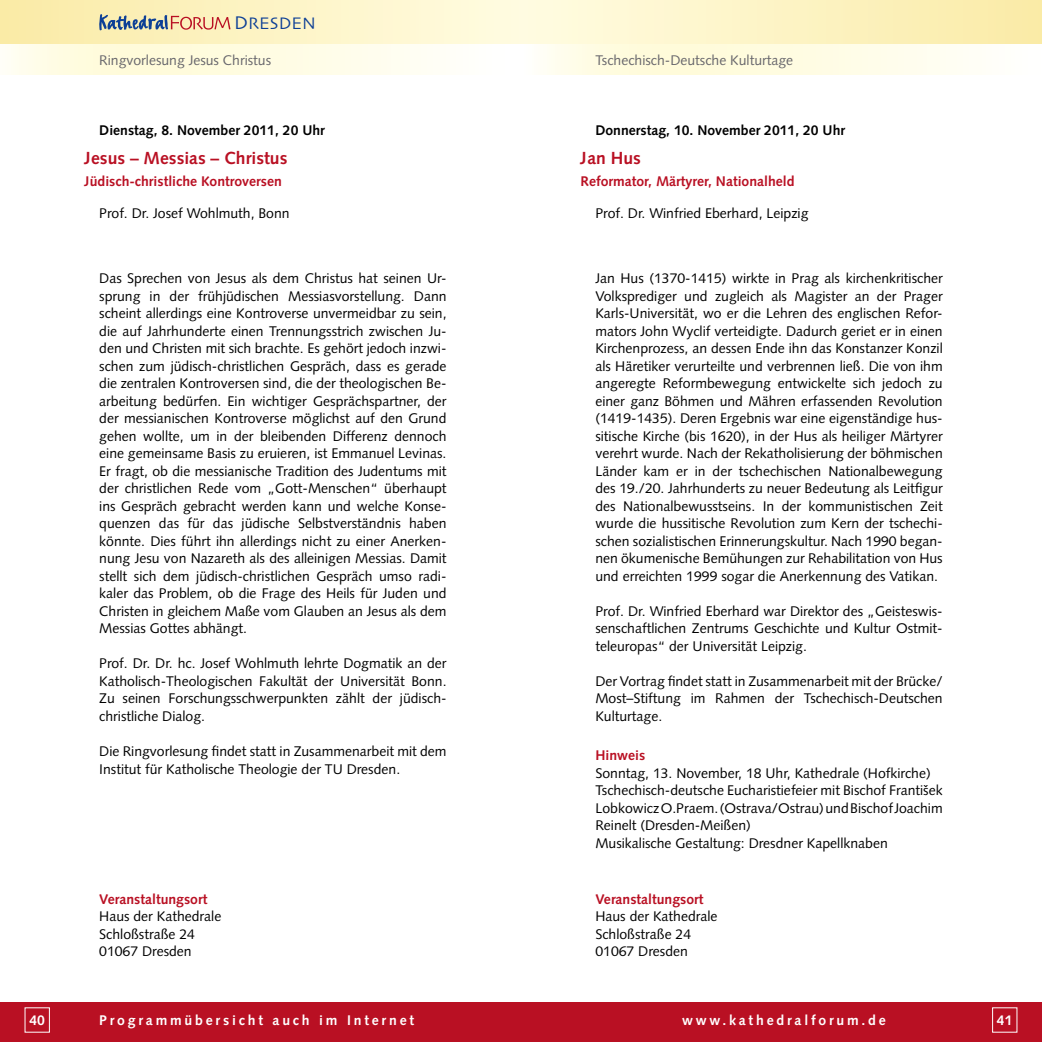
<style>
.page{position:relative;width:1042px;height:1042px;background:#fff}
.page>*{position:absolute;margin:0;border:0;box-sizing:border-box;transform-origin:0 0}
.t1{font:700 17.5px "Syntax";color:#b91023}
.t2{font:17.5px "Skia";color:#0e4096}
.t3{font:14px/17.5px "Syntax";color:#000;text-align:justify}
.t4{font:700 14px "Syntax";color:#b91023}
.t5{font:700 14px "Syntax";color:#000}
.t6{font:700 14px "Syntax";letter-spacing:.2em;color:#fff}
.t7{font:14px "Syntax";color:#68676c}
.s1{font-size:19.25px}
</style>
<div class="page">
<div style="left:521px;top:1002px;width:521px;height:40px;background:#b91023"></div>
<div style="left:0;top:1002px;width:521px;height:40px;background:#b91023"></div>
<div style="left:0;top:0;width:521px;height:45px;background:linear-gradient(to right,#faeba6,#fffce2)"></div>
<div style="left:521px;top:0;width:521px;height:45px;background:linear-gradient(to right,#fffce2,#faeba7)"></div>
<svg style="left:11px;top:45px;width:416px;height:29px;background:#fffce3"></svg>
<svg style="left:99px;top:14px;width:131px;height:17px;background:#c3b4a2"></svg>
<svg style="left:547px;top:45px;width:416px;height:29px;background:#fffce3"></svg>
<p class="t2" style="left:234px;top:13px;width:83px"><span class="s1">D</span>RESDEN</p>
<p class="t7" style="left:99px;top:52px;width:173px">Ringvorlesung Jesus Christus</p>
<p class="t5" style="left:99px;top:122px;width:227px">Dienstag, 8. November 2011, 20 Uhr</p>
<p class="t1" style="left:84px;top:148px;width:205px">Jesus – Messias – Christus</p>
<p class="t4" style="left:84px;top:173px;width:199px">Jüdisch-christliche Kontroversen</p>
<p class="t3" style="left:99px;top:204px;width:192px">Prof. Dr. Josef Wohlmuth, Bonn</p>
<p class="t3" style="left:99px;top:270px;width:349px">Das Sprechen von Jesus als dem Christus hat seinen Ur&shy;sprung in der frühjüdischen Messiasvorstellung. Dann scheint allerdings eine Kontroverse unvermeidbar zu sein, die auf Jahrhunderte einen Trennungsstrich zwischen Ju&shy;den und Christen mit sich brachte. Es gehört jedoch inzwi&shy;schen zum jüdisch-christlichen Gespräch, dass es gerade die zentralen Kontroversen sind, die der theologischen Be&shy;arbeitung bedürfen. Ein wichtiger Gesprächspartner, der der messianischen Kontroverse möglichst auf den Grund gehen wollte, um in der bleibenden Differenz dennoch eine gemeinsame Basis zu eruieren, ist Emmanuel Levinas.<br>Er fragt, ob die messianische Tradition des Judentums mit der christlichen Rede vom „Gott-Menschen“ überhaupt ins Gespräch gebracht werden kann und welche Konse&shy;quenzen das für das jüdische Selbstverständnis haben könnte. Dies führt ihn allerdings nicht zu einer Anerken&shy;nung Jesu von Nazareth als des alleinigen Messias. Damit stellt sich dem jüdisch-christlichen Gespräch umso radi&shy;kaler das Problem, ob die Frage des Heils für Juden und Christen in gleichem Maße vom Glauben an Jesus als dem Messias Gottes abhängt.</p>
<p class="t3" style="left:99px;top:655px;width:349px">Prof. Dr. Dr. hc. Josef Wohlmuth lehrte Dogmatik an der Katholisch-Theologischen Fakultät der Universität Bonn.<br>Zu seinen Forschungsschwerpunkten zählt der jüdisch&shy;christliche Dialog.</p>
<p class="t3" style="left:99px;top:742px;width:349px">Die Ringvorlesung findet statt in Zusammenarbeit mit dem<br>Institut für Katholische Theologie der TU Dresden.</p>
<p class="t4" style="left:99px;top:891px;width:110px">Veranstaltungsort</p>
<p class="t3" style="left:99px;top:907px;width:124px;text-align:left">Haus der Kathedrale<br>Schloßstraße 24<br>01067 Dresden</p>
<p class="t7" style="left:595px;top:52px;width:199px">Tschechisch-Deutsche Kulturtage</p>
<p class="t5" style="left:595px;top:122px;width:251px">Donnerstag, 10. November 2011, 20 Uhr</p>
<p class="t1" style="left:580px;top:148px;width:62px">Jan Hus</p>
<p class="t4" style="left:580px;top:173px;width:215px">Reformator, Märtyrer, Nationalheld</p>
<p class="t3" style="left:595px;top:204px;width:215px">Prof. Dr. Winfried Eberhard, Leipzig</p>
<p class="t3" style="left:595px;top:270px;width:349px">Jan Hus (1370-1415) wirkte in Prag als kirchenkritischer Volksprediger und zugleich als Magister an der Prager Karls-Universität, wo er die Lehren des englischen Refor&shy;mators John Wyclif verteidigte. Dadurch geriet er in einen Kirchenprozess, an dessen Ende ihn das Konstanzer Konzil als Häretiker verurteilte und verbrennen ließ. Die von ihm angeregte Reformbewegung entwickelte sich jedoch zu einer ganz Böhmen und Mähren erfassenden Revolution (1419-1435). Deren Ergebnis war eine eigenständige hus&shy;sitische Kirche (bis 1620), in der Hus als heiliger Märtyrer verehrt wurde. Nach der Rekatholisierung der böhmischen Länder kam er in der tschechischen Nationalbewegung des 19./20. Jahrhunderts zu neuer Bedeutung als Leitfigur des Nationalbewusstseins. In der kommunistischen Zeit wurde die hussitische Revolution zum Kern der tschechi&shy;schen sozialistischen Erinnerungskultur. Nach 1990 began&shy;nen ökumenische Bemühungen zur Rehabilitation von Hus und erreichten 1999 sogar die Anerkennung des Vatikan.</p>
<p class="t3" style="left:595px;top:602px;width:349px">Prof. Dr. Winfried Eberhard war Direktor des „Geisteswis&shy;senschaftlichen Zentrums Geschichte und Kultur Ostmit&shy;teleuropas“ der Universität Leipzig.</p>
<p class="t3" style="left:595px;top:672px;width:349px">Der Vortrag findet statt in Zusammenarbeit mit der Brücke/ Most–Stiftung im Rahmen der Tschechisch-Deutschen Kulturtage.</p>
<p class="t4" style="left:595px;top:747px;width:51px">Hinweis</p>
<p class="t3" style="left:595px;top:764px;width:349px;text-align:left">Sonntag, 13. November, 18 Uhr, Kathedrale (Hofkirche)<br>Tschechisch-deutsche Eucharistiefeier mit Bischof František Lobkowicz O.Praem. (Ostrava/Ostrau) und Bischof Joachim Reinelt (Dresden-Meißen)<br>Musikalische Gestaltung: Dresdner Kapellknaben</p>
<p class="t4" style="left:595px;top:891px;width:110px">Veranstaltungsort</p>
<p class="t3" style="left:595px;top:907px;width:124px;text-align:left">Haus der Kathedrale<br>Schloßstraße 24<br>01067 Dresden</p>
<p class="t6" style="left:29px;top:1012px;width:17px">40</p>
<p class="t6" style="left:99px;top:1012px;width:316px">Programmübersicht auch im Internet</p>
<p class="t6" style="left:682px;top:1012px;width:205px">www.kathedralforum.de</p>
<p class="t6" style="left:997px;top:1012px;width:17px">41</p>
</div>
